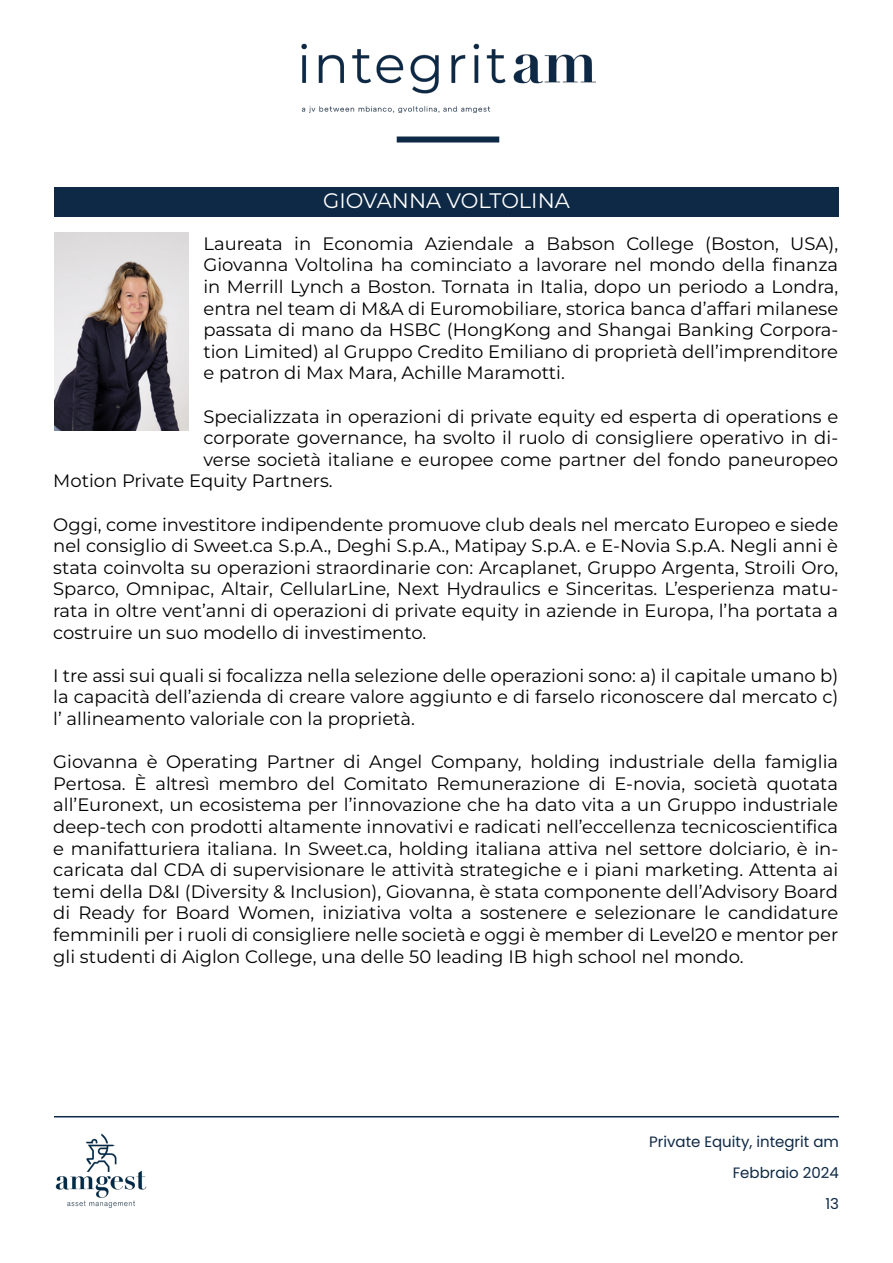
<style>
.page{position:relative;width:893px;height:1263px;background:#fff}
.page>*{position:absolute;margin:0;border:0;box-sizing:border-box;transform-origin:0 0}
.t1{font:21px "Montserrat";color:#fff}
.t2{font:18px/21.6px "Montserrat";color:#000;text-align:justify}
.t3{font:15px "Poppins";color:#0e2945}
</style>
<div class="page">
<div style="left:54px;top:187px;width:785px;height:30px;background:#0e2945"></div>
<div style="left:397px;top:137px;width:102px;height:6px;background:#0e2945"></div>
<img style="left:301px;top:43px;width:294px;height:69px">
<img style="left:55px;top:1133px;width:92px;height:75px">
<hr style="left:54px;top:1116px;width:785px;height:1px;background:#0e2945">
<img style="left:54px;top:232px;width:134px;height:199px">
<p class="t1" style="left:323px;top:186px;width:248px">GIOVANNA VOLTOLINA</p>
<p class="t2" style="left:203px;top:232px;width:636px">Laureata in Economia Aziendale a Babson College (Boston, USA), Giovanna Voltolina ha cominciato a lavorare nel mondo della finanza in Merrill Lynch a Boston. Tornata in Italia, dopo un periodo a Londra, entra nel team di M&amp;A di Euromobiliare, storica banca d’affari milanese passata di mano da HSBC (HongKong and Shangai Banking Corpora&shy;tion Limited) al Gruppo Credito Emiliano di proprietà dell’imprenditore e patron di Max Mara, Achille Maramotti.</p>
<p class="t2" style="left:203px;top:405px;width:636px">Specializzata in operazioni di private equity ed esperta di operations e</p>
<p class="t2" style="left:203px;top:426px;width:636px">corporate governance, ha svolto il ruolo di consigliere operativo in di-</p>
<p class="t2" style="left:203px;top:448px;width:636px">verse società italiane e europee come partner del fondo paneuropeo</p>
<p class="t2" style="left:53px;top:470px;width:281px">Motion Private Equity Partners.</p>
<p class="t2" style="left:53px;top:513px;width:786px">Oggi, come investitore indipendente promuove club deals nel mercato Europeo e siede nel consiglio di Sweet.ca S.p.A., Deghi S.p.A., Matipay S.p.A. e E-Novia S.p.A. Negli anni è stata coinvolta su operazioni straordinarie con: Arcaplanet, Gruppo Argenta, Stroili Oro, Sparco, Omnipac, Altair, CellularLine, Next Hydraulics e Sinceritas. L’esperienza matu&shy;rata in oltre vent’anni di operazioni di private equity in aziende in Europa, l’ha portata a costruire un suo modello di investimento.</p>
<p class="t2" style="left:53px;top:664px;width:786px">I tre assi sui quali si focalizza nella selezione delle operazioni sono: a) il capitale umano b) la capacità dell’azienda di creare valore aggiunto e di farselo riconoscere dal mercato c) l’ allineamento valoriale con la proprietà.</p>
<p class="t2" style="left:53px;top:750px;width:786px">Giovanna è Operating Partner di Angel Company, holding industriale della famiglia Pertosa. È altresì membro del Comitato Remunerazione di E-novia, società quotata all’Euronext, un ecosistema per l’innovazione che ha dato vita a un Gruppo industriale deep-tech con prodotti altamente innovativi e radicati nell’eccellenza tecnicoscientifica e manifatturiera italiana. In Sweet.ca, holding italiana attiva nel settore dolciario, è in&shy;caricata dal CDA di supervisionare le attività strategiche e i piani marketing. Attenta ai temi della D&amp;I (Diversity &amp; Inclusion), Giovanna, è stata componente dell’Advisory Board di Ready for Board Women, iniziativa volta a sostenere e selezionare le candidature femminili per i ruoli di consigliere nelle società e oggi è member di Level20 e mentor per gli studenti di Aiglon College, una delle 50 leading IB high school nel mondo.</p>
<p class="t3" style="left:649px;top:1133px;width:191px">Private Equity, integrit am</p>
<p class="t3" style="left:733px;top:1164px;width:108px">Febbraio 2024</p>
<p class="t3" style="left:825px;top:1195px;width:15px">13</p>
</div>
